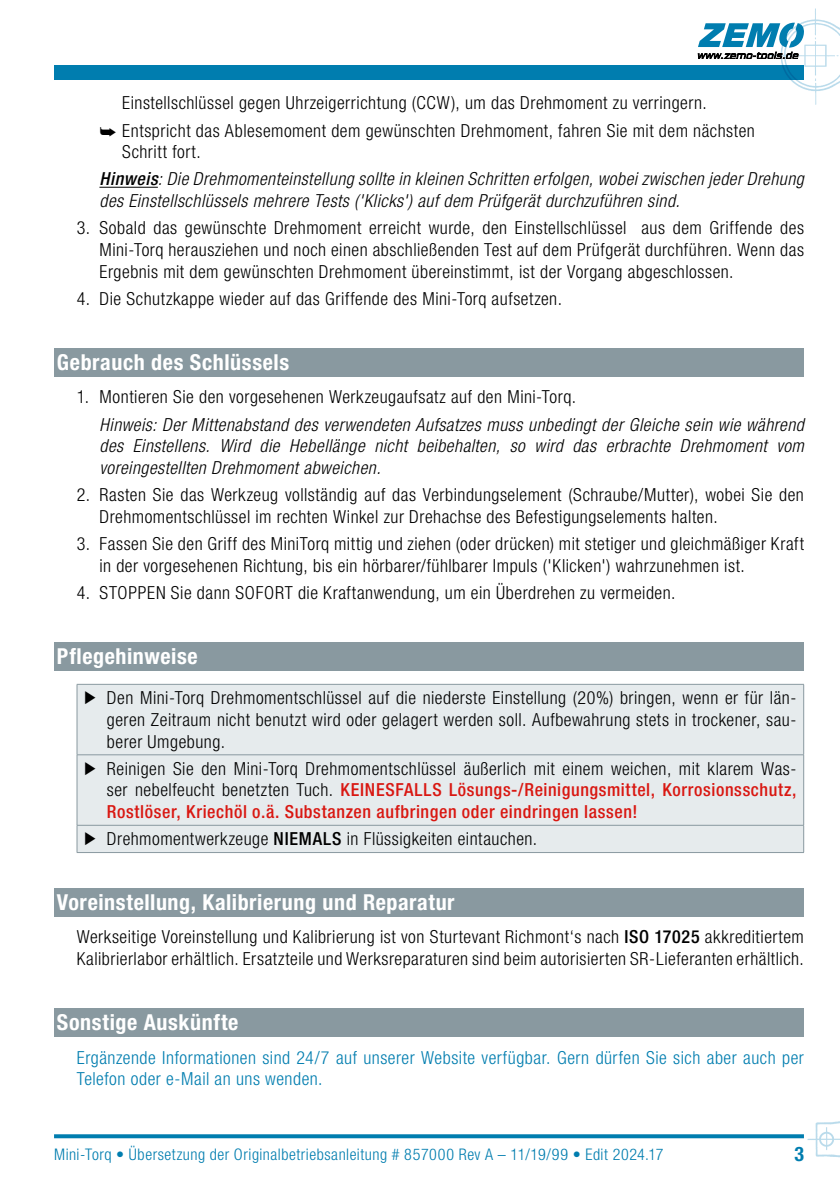
<style>
.page{position:relative;width:840px;height:1191px;background:#fff}
.page>*{position:absolute;margin:0;border:0;box-sizing:border-box;transform-origin:0 0}
.t1{font:700 condensed 22px "Helvetica Neue LT Pro";letter-spacing:.025em;color:#fff}
.t2{font:700 condensed 20px "Helvetica Neue LT Pro";color:#007daf}
.t3{font:300 condensed 18px/21.6px "Helvetica Neue LT Pro";letter-spacing:.03em;color:#000}
.t4{font:italic 300 condensed 18px/21.6px "Helvetica Neue LT Pro";letter-spacing:.03em;color:#000}
.t5{font:500 condensed 18px/21.6px "Helvetica Neue LT Pro";letter-spacing:.03em;color:#d91711;text-align:justify}
.t6{font:300 condensed 18px/21.6px "Helvetica Neue LT Pro";letter-spacing:.03em;color:#007daf}
.t7{font:300 condensed 16px "Helvetica Neue LT Pro";letter-spacing:.035em;color:#007daf}
.s1{font-style:normal}
.s2{font-weight:500}
.s3{font-weight:300;color:#000}
</style>
<div class="page">
<img style="left:807px;top:1121px;width:32px;height:37px">
<svg style="left:54px;top:1134px;width:749px;height:4px;background:#1286b4"></svg>
<div style="left:54px;top:65px;width:749px;height:14px;background:#007daf"></div>
<img style="left:760px;top:8px;width:79px;height:97px">
<svg style="left:697px;top:23px;width:106px;height:36px"></svg>
<hr style="left:99px;top:187px;width:59px;height:1px;background:#000">
<div style="left:54px;top:348px;width:749px;height:28px;background:#8999a0"></div>
<div style="left:54px;top:642px;width:749px;height:28px;background:#8999a0"></div>
<div style="left:78px;top:685px;width:724px;height:167px;background:#e6ebed"></div>
<hr style="left:77px;top:684px;width:726px;height:1px;background:#8999a0">
<hr style="left:77px;top:684px;width:1px;height:70px;background:#8999a0">
<hr style="left:802px;top:684px;width:1px;height:70px;background:#8999a0">
<hr style="left:77px;top:754px;width:726px;height:1px;background:#8999a0">
<hr style="left:77px;top:755px;width:1px;height:70px;background:#8999a0">
<hr style="left:802px;top:755px;width:1px;height:70px;background:#8999a0">
<hr style="left:77px;top:825px;width:726px;height:1px;background:#8999a0">
<svg style="left:77px;top:825px;width:1px;height:27px"></svg>
<svg style="left:802px;top:825px;width:1px;height:27px"></svg>
<hr style="left:77px;top:852px;width:726px;height:1px;background:#8999a0">
<div style="left:54px;top:887px;width:749px;height:29px;background:#8999a0"></div>
<div style="left:54px;top:1008px;width:749px;height:28px;background:#8999a0"></div>
<svg style="left:85px;top:691px;width:10px;height:13px"></svg>
<svg style="left:85px;top:762px;width:10px;height:13px"></svg>
<svg style="left:85px;top:832px;width:10px;height:13px"></svg>
<p class="t3" style="left:122px;top:89px;width:633px;line-height:27.2px">Einstellschlüssel gegen Uhrzeigerrichtung (CCW), um das Drehmoment zu verringern.<br>Entspricht das Ablesemoment dem gewünschten Drehmoment, fahren Sie mit dem nächsten</p>
<p class="t4" style="left:99px;top:138px;width:705px;line-height:27.2px;text-indent:23px"><span class="s1">Schritt fort.<br></span><span class="s2">Hinweis</span>: Die Drehmomenteinstellung sollte in kleinen Schritten erfolgen, wobei zwischen jeder Drehung</p>
<p class="t4" style="left:99px;top:190px;width:581px">des Einstellschlüssels mehrere Tests ('Klicks') auf dem Prüfgerät durchzuführen sind.</p>
<p class="t3" style="left:99px;top:217px;width:705px;text-align:justify;text-indent:-23px">3. Sobald das gewünschte Drehmoment erreicht wurde, den Einstellschlüssel aus dem Griffende des Mini-Torq herausziehen und noch einen abschließenden Test auf dem Prüfgerät durchführen. Wenn das Ergebnis mit dem gewünschten Drehmoment übereinstimmt, ist der Vorgang abgeschlossen.</p>
<p class="t3" style="left:77px;top:287px;width:486px">4. Die Schutzkappe wieder auf das Griffende des Mini-Torq aufsetzen.</p>
<p class="t1" style="left:57px;top:349px;width:234px">Gebrauch des Schlüssels</p>
<p class="t3" style="left:77px;top:386px;width:500px">1. Montieren Sie den vorgesehenen Werkzeugaufsatz auf den Mini-Torq.</p>
<p class="t4" style="left:99px;top:413px;width:705px;text-align:justify">Hinweis: Der Mittenabstand des verwendeten Aufsatzes muss unbedingt der Gleiche sein wie während des Einstellens. Wird die Hebellänge nicht beibehalten, so wird das erbrachte Drehmoment vom voreingestellten Drehmoment abweichen.</p>
<p class="t3" style="left:99px;top:484px;width:705px;text-indent:-23px">2. Rasten Sie das Werkzeug vollständig auf das Verbindungselement (Schraube/Mutter), wobei Sie den<br>Drehmomentschlüssel im rechten Winkel zur Drehachse des Befestigungselements halten.</p>
<p class="t3" style="left:99px;top:533px;width:705px;text-indent:-23px">3. Fassen Sie den Griff des MiniTorq mittig und ziehen (oder drücken) mit stetiger und gleichmäßiger Kraft in der vorgesehenen Richtung, bis ein hörbarer/fühlbarer Impuls ('Klicken') wahrzunehmen ist.</p>
<p class="t3" style="left:77px;top:582px;width:600px">4. STOPPEN Sie dann SOFORT die Kraftanwendung, um ein Überdrehen zu vermeiden.</p>
<p class="t1" style="left:57px;top:643px;width:142px">Pflegehinweise</p>
<p class="t3" style="left:107px;top:687px;width:690px;text-align:justify">Den Mini-Torq Drehmomentschlüssel auf die niederste Einstellung (20%) bringen, wenn er für län&shy;geren Zeitraum nicht benutzt wird oder gelagert werden soll. Aufbewahrung stets in trockener, sau&shy;berer Umgebung.</p>
<p class="t5" style="left:107px;top:757px;width:690px"><span class="s3">Reinigen Sie den Mini-Torq Drehmomentschlüssel äußerlich mit einem weichen, mit klarem Was&shy;ser nebelfeucht benetzten Tuch.</span> KEINESFALLS Lösungs-/Reinigungsmittel, Korrosionsschutz, Rostlöser, Kriechöl o.ä. Substanzen aufbringen oder eindringen lassen!</p>
<p class="t3" style="left:107px;top:828px;width:431px">Drehmomentwerkzeuge <span class="s2">NIEMALS</span> in Flüssigkeiten eintauchen.</p>
<p class="t1" style="left:57px;top:889px;width:399px">Voreinstellung, Kalibrierung und Reparatur</p>
<p class="t3" style="left:77px;top:926px;width:728px">Werkseitige Voreinstellung und Kalibrierung ist von Sturtevant Richmont‘s nach <span class="s2">ISO 17025</span> akkreditiertem<br>Kalibrierlabor erhältlich. Ersatzteile und Werksreparaturen sind beim autorisierten SR-Lieferanten erhältlich.</p>
<p class="t1" style="left:57px;top:1009px;width:183px">Sonstige Auskünfte</p>
<p class="t6" style="left:77px;top:1046px;width:728px">Ergänzende Informationen sind 24/7 auf unserer Website verfügbar. Gern dürfen Sie sich aber auch per<br>Telefon oder e-Mail an uns wenden.</p>
<p class="t7" style="left:54px;top:1144px;width:610px">Mini-Torq • Übersetzung der Originalbetriebsanleitung # 857000 Rev A – 11/19/99 • Edit 2024.17</p>
<p class="t2" style="left:793px;top:1142px;width:11px">3</p>
</div>
